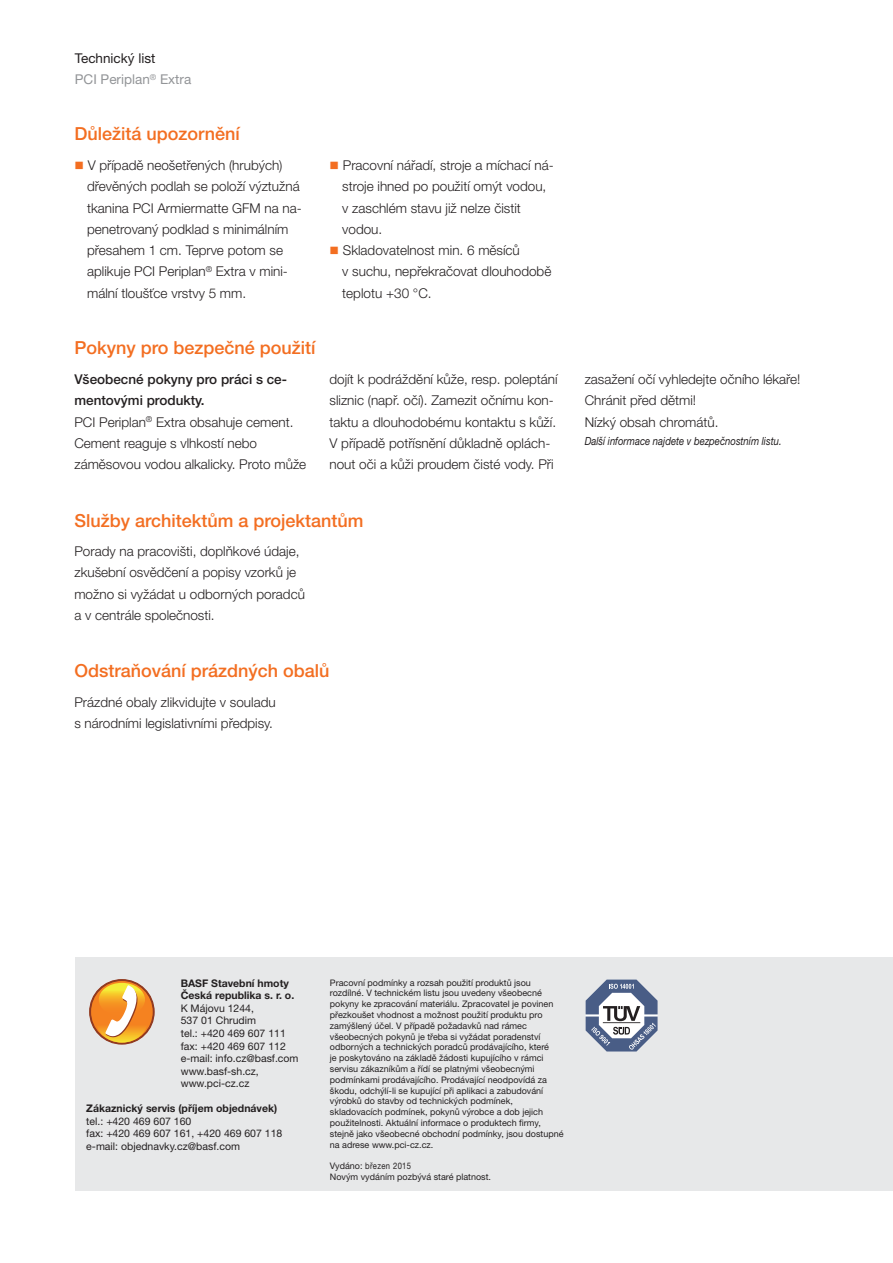
<style>
.page{position:relative;width:893px;height:1263px;background:#fff}
.page>*{position:absolute;margin:0;border:0;box-sizing:border-box;transform-origin:0 0}
.t1{font:500 18px "Helvetica Neue LT Pro";color:#f36e21}
.t2{font:300 13.5px/21.3px "Helvetica Neue LT Pro";color:#231f20}
.t3{font:13.5px/21.3px "Helvetica Neue LT Pro";color:#939598}
.t4{font:italic 11.25px "Helvetica Neue LT Pro";color:#231f20;scale:.85 1}
.t5{font:10.5px/12.6px "Helvetica Neue LT Pro";color:#231f20}
.t6{font:700 10.5px/12.6px "Helvetica Neue LT Pro";color:#231f20}
.t7{font:9px/10.8px "Helvetica Neue LT Pro";color:#231f20}
.s1{color:#231f20}
.s2{color:#f36e21}
.s3{font-weight:500}
</style>
<div class="page">
<div style="left:75px;top:957px;width:818px;height:234px;background:#e7e8e9"></div>
<svg style="left:90px;top:979px;width:64px;height:65px"></svg>
<svg style="left:586px;top:979px;width:72px;height:72px"></svg>
<p class="t3" style="left:75px;top:49px;width:118px"><span class="s1">Technický list<br></span>PCI Periplan<sup>®</sup> Extra</p>
<h1 class="t1" style="left:74px;top:128px;width:167px">Důležitá upozornění</h1>
<p class="t2" style="left:87px;top:156px;width:216px;text-indent:-13px"><span class="s2">■</span> V případě neošetřených (hrubých) dřevěných podlah se položí výztužná tkanina PCI Armiermatte GFM na na&shy;penetrovaný podklad s minimálním přesahem 1 cm. Teprve potom se aplikuje PCI Periplan<sup>®</sup> Extra v mini&shy;mální tloušťce vrstvy 5 mm.</p>
<p class="t2" style="left:342px;top:156px;width:213px;text-indent:-13px"><span class="s2">■</span> Pracovní nářadí, stroje a míchací ná&shy;stroje ihned po použití omýt vodou, v zaschlém stavu již nelze čistit vodou.</p>
<p class="t2" style="left:342px;top:241px;width:211px;text-indent:-13px"><span class="s2">■</span> Skladovatelnost min. 6 měsíců<br>v suchu, nepřekračovat dlouhodobě teplotu +30 °C.</p>
<h1 class="t1" style="left:74px;top:342px;width:243px">Pokyny pro bezpečné použití</h1>
<p class="t2" style="left:74px;top:370px;width:233px"><span class="s3">Všeobecné pokyny pro práci s ce&shy;mentovými produkty.<br></span>PCI Periplan<sup>®</sup> Extra obsahuje cement.<br>Cement reaguje s vlhkostí nebo záměsovou vodou alkalicky. Proto může</p>
<p class="t2" style="left:330px;top:370px;width:230px">dojít k podráždění kůže, resp. poleptání sliznic (např. očí). Zamezit očnímu kon&shy;taktu a dlouhodobému kontaktu s kůží.<br>V případě potřísnění důkladně oplách&shy;nout oči a kůži proudem čisté vody. Při</p>
<p class="t2" style="left:585px;top:370px;width:217px">zasažení očí vyhledejte očního lékaře!<br>Chránit před dětmi!<br>Nízký obsah chromátů.</p>
<p class="t4" style="left:585px;top:437px;width:233px">Další informace najdete v bezpečnostním listu.</p>
<h1 class="t1" style="left:74px;top:514px;width:291px">Služby architektům a projektantům</h1>
<p class="t2" style="left:74px;top:542px;width:232px">Porady na pracovišti, doplňkové údaje, zkušební osvědčení a popisy vzorků je možno si vyžádat u odborných poradců a v centrále společnosti.</p>
<h1 class="t1" style="left:74px;top:664px;width:257px">Odstraňování prázdných obalů</h1>
<p class="t2" style="left:74px;top:692px;width:203px">Prázdné obaly zlikvidujte v souladu s národními legislativními předpisy.</p>
<p class="t6" style="left:181px;top:977px;width:115px">BASF Stavební hmoty<br>Česká republika s. r. o.</p>
<p class="t5" style="left:181px;top:1003px;width:119px">K Májovu 1244,<br>537 01 Chrudim<br>tel.: +420 469 607 111 fax: +420 469 607 112 e-mail: info.cz@basf.com www.basf-sh.cz, www.pci-cz.cz</p>
<p class="t6" style="left:86px;top:1103px;width:192px">Zákaznický servis (příjem objednávek)</p>
<p class="t5" style="left:86px;top:1116px;width:198px">tel.: +420 469 607 160<br>fax: +420 469 607 161, +420 469 607 118 e-mail: objednavky.cz@basf.com</p>
<p class="t7" style="left:330px;top:978px;width:235px">Pracovní podmínky a rozsah použití produktů jsou rozdílné. V technickém listu jsou uvedeny všeobecné pokyny ke zpracování materiálu. Zpracovatel je povinen přezkoušet vhodnost a možnost použití produktu pro zamýšlený účel. V případě požadavků nad rámec všeobecných pokynů je třeba si vyžádat poradenství odborných a technických poradců prodávajícího, které<br>je poskytováno na základě žádosti kupujícího v rámci servisu zákazníkům a řídí se platnými všeobecnými podmínkami prodávajícího. Prodávající neodpovídá za škodu, odchýlí-li se kupující při aplikaci a zabudování výrobků do stavby od technických podmínek, skladovacích podmínek, pokynů výrobce a dob jejich použitelnosti. Aktuální informace o produktech firmy, stejně jako všeobecné obchodní podmínky, jsou dostupné na adrese www.pci-cz.cz.</p>
<p class="t7" style="left:330px;top:1161px;width:163px">Vydáno: březen 2015<br>Novým vydáním pozbývá staré platnost.</p>
</div>
